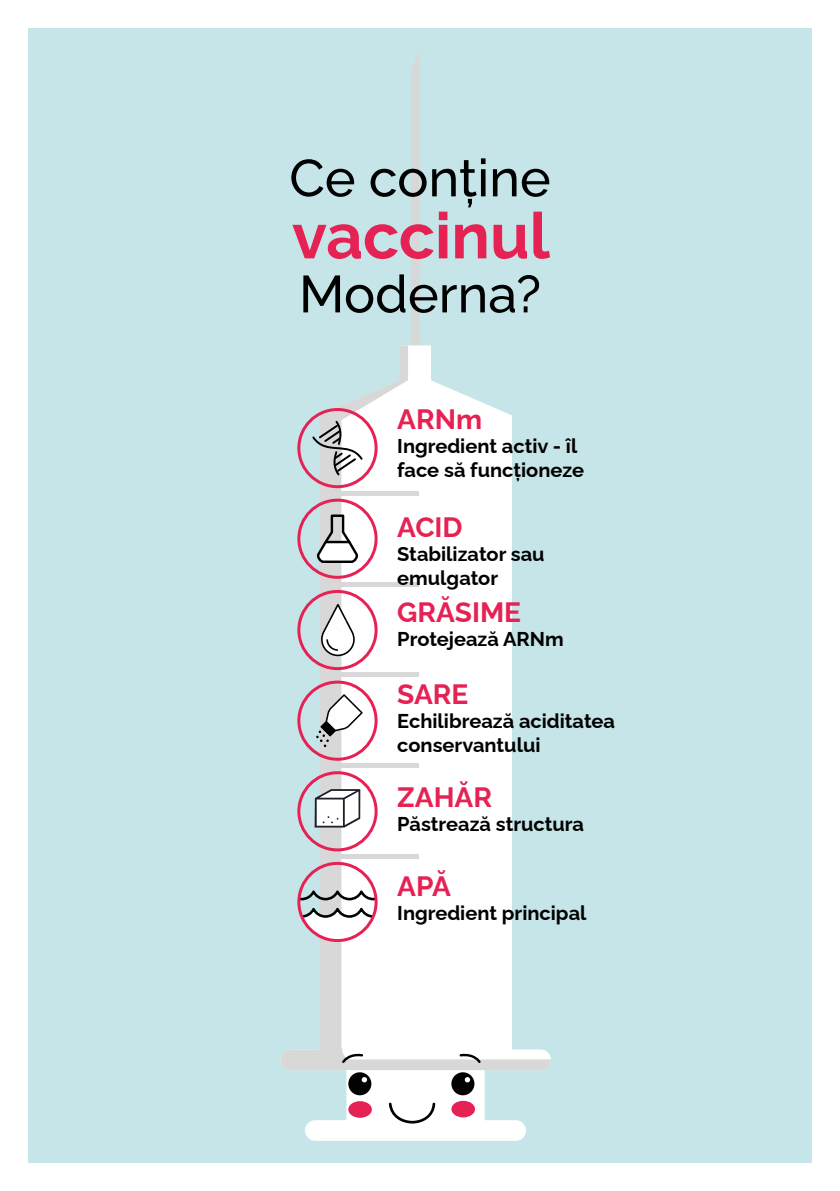
<style>
.page{position:relative;width:840px;height:1191px;background:#fff}
.page>*{position:absolute;margin:0;border:0;box-sizing:border-box;transform-origin:0 0}
.t1{font:700 64px "Raleway";color:#e62154}
.t2{font:500 52px "Raleway";color:#000}
.t3{font:700 28px "Raleway";color:#e62154}
.t4{font:700 20px/24px "Raleway";color:#000}
</style>
<div class="page">
<div style="left:28px;top:28px;width:783px;height:1134px;background:#c5e5e8"></div>
<div style="left:411px;top:53px;width:8px;height:292px;background:#d8d8d8"></div>
<div style="left:305px;top:1120px;width:220px;height:20px;background:#fff;border-radius:10px"></div>
<svg style="left:280px;top:345px;width:270px;height:725px;fill:#fff"></svg>
<div style="left:322px;top:491px;width:97px;height:5px;background:#d8d8d8"></div>
<div style="left:322px;top:581px;width:97px;height:5px;background:#d8d8d8"></div>
<div style="left:322px;top:672px;width:97px;height:5px;background:#d8d8d8"></div>
<div style="left:322px;top:763px;width:97px;height:5px;background:#d8d8d8"></div>
<div style="left:322px;top:853px;width:97px;height:5px;background:#d8d8d8"></div>
<div style="left:348px;top:1072px;width:23px;height:23px;background:#020203;border-radius:50%"></div>
<svg style="left:361px;top:1077px;width:6px;height:5px"></svg>
<div style="left:451px;top:1072px;width:23px;height:23px;background:#020203;border-radius:50%"></div>
<svg style="left:464px;top:1077px;width:6px;height:5px"></svg>
<div style="left:348px;top:1101px;width:23px;height:16px;background:#e62154;border-radius:50%"></div>
<div style="left:451px;top:1100px;width:23px;height:17px;background:#e62154;border-radius:50%"></div>
<svg style="left:342px;top:1052px;width:21px;height:11px"></svg>
<svg style="left:459px;top:1052px;width:21px;height:11px"></svg>
<svg style="left:388px;top:1102px;width:47px;height:21px"></svg>
<svg style="left:299px;top:886px;width:77px;height:54px;background:#d2ccd0"></svg>
<div style="left:297px;top:862px;width:80px;height:80px;border:3px solid #e62154;border-radius:50%"></div>
<div style="left:297px;top:771px;width:80px;height:80px;border:3px solid #e62154;border-radius:50%"></div>
<svg style="left:314px;top:789px;width:46px;height:38px;background:#cbcccf"></svg>
<div style="left:297px;top:408px;width:80px;height:80px;border:3px solid #e62154;border-radius:50%"></div>
<svg style="left:310px;top:419px;width:54px;height:58px"></svg>
<div style="left:297px;top:680px;width:80px;height:80px;border:3px solid #e62154;border-radius:50%"></div>
<svg style="left:316px;top:694px;width:46px;height:53px;background:#d1d3d4"></svg>
<div style="left:297px;top:590px;width:80px;height:80px;border:3px solid #e62154;border-radius:50%"></div>
<svg style="left:321px;top:604px;width:33px;height:52px;background:#d5d5d5"></svg>
<div style="left:297px;top:498px;width:80px;height:81px;border:3px solid #e62154;border-radius:50%"></div>
<svg style="left:317px;top:513px;width:44px;height:51px;background:#c8caca"></svg>
<hr style="left:326px;top:541px;width:23px;height:2px;background:#000">
<h2 class="t2" style="left:289px;top:136px;width:263px">Ce conține</h2>
<h1 class="t1" style="left:292px;top:185px;width:259px">vaccinul</h1>
<h2 class="t2" style="left:299px;top:252px;width:243px">Moderna?</h2>
<h3 class="t3" style="left:397px;top:397px;width:86px">ARNm</h3>
<p class="t4" style="left:397px;top:432px;width:188px">Ingredient activ - îl face să funcționeze</p>
<h3 class="t3" style="left:397px;top:505px;width:67px">ACID</h3>
<p class="t4" style="left:397px;top:540px;width:149px">Stabilizator sau emulgator</p>
<h3 class="t3" style="left:397px;top:590px;width:125px">GRĂSIME</h3>
<p class="t4" style="left:397px;top:625px;width:168px">Protejează ARNm</p>
<h3 class="t3" style="left:397px;top:672px;width:72px">SARE</h3>
<p class="t4" style="left:397px;top:707px;width:219px">Echilibrează aciditatea conservantului</p>
<h3 class="t3" style="left:397px;top:775px;width:96px">ZAHĂR</h3>
<p class="t4" style="left:397px;top:810px;width:188px">Păstrează structura</p>
<h3 class="t3" style="left:397px;top:863px;width:55px">APĂ</h3>
<p class="t4" style="left:397px;top:898px;width:191px">Ingredient principal</p>
</div>
